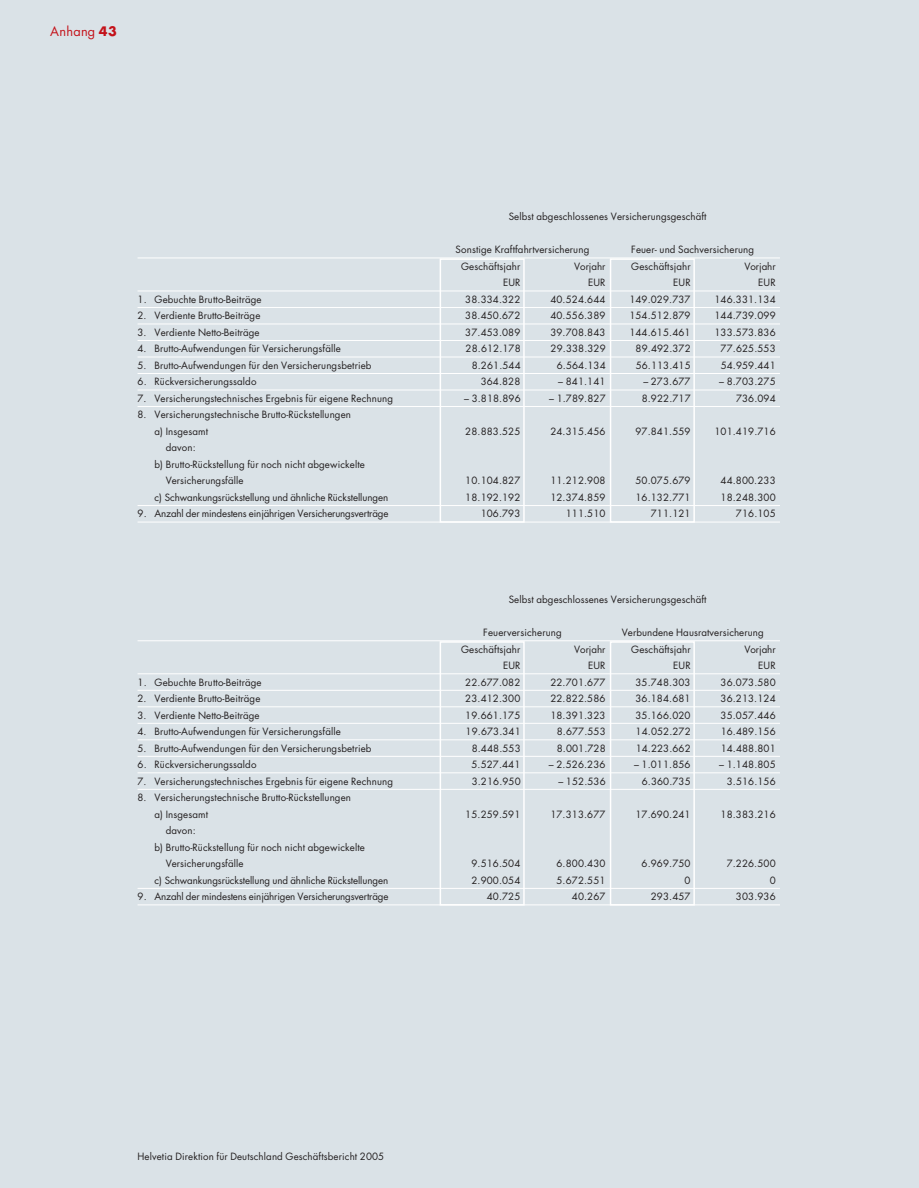
<style>
.page{position:relative;width:919px;height:1188px;background:#fff}
.page>*{position:absolute;margin:0;border:0;box-sizing:border-box;transform-origin:0 0}
.t1{font:12.75px "Futura";letter-spacing:.02em;color:#c4121a}
.t2{font:9.75px/16.5px "Futura";letter-spacing:.01em;color:#231f20}
.t3{font:9.75px "Futura";letter-spacing:-.015em;color:#231f20}
.s1{font-weight:700}
</style>
<div class="page">
<div style="left:0;top:0;width:918px;height:1188px;background:#dae2e7"></div>
<h1 class="t1" style="left:50px;top:25px;width:68px">Anhang <span class="s1">43</span></h1>
<p class="t2" style="left:508px;top:209px;width:199px">Selbst abgeschlossenes Versicherungsgeschäft</p>
<p class="t2" style="left:455px;top:242px;width:135px">Sonstige Kraftfahrtversicherung</p>
<p class="t2" style="left:631px;top:242px;width:124px">Feuer- und Sachversicherung</p>
<p class="t2" style="left:461px;top:259px;width:61px">Geschäftsjahr</p>
<p class="t2" style="left:574px;top:259px;width:33px">Vorjahr</p>
<p class="t2" style="left:631px;top:259px;width:61px">Geschäftsjahr</p>
<p class="t2" style="left:744px;top:259px;width:33px">Vorjahr</p>
<p class="t2" style="left:503px;top:275px;width:19px">EUR</p>
<p class="t2" style="left:588px;top:275px;width:19px">EUR</p>
<p class="t2" style="left:673px;top:275px;width:19px">EUR</p>
<p class="t2" style="left:758px;top:275px;width:19px">EUR</p>
<p class="t2" style="left:137px;top:292px;width:126px">1. Gebuchte Brutto-Beiträge</p>
<p class="t2" style="left:465px;top:292px;width:57px">38.334.322</p>
<p class="t2" style="left:550px;top:292px;width:57px">40.524.644</p>
<p class="t2" style="left:629px;top:292px;width:63px">149.029.737</p>
<p class="t2" style="left:714px;top:292px;width:63px">146.331.134</p>
<p class="t2" style="left:137px;top:308px;width:124px">2. Verdiente Brutto-Beiträge</p>
<p class="t2" style="left:465px;top:308px;width:57px">38.450.672</p>
<p class="t2" style="left:550px;top:308px;width:57px">40.556.389</p>
<p class="t2" style="left:629px;top:308px;width:63px">154.512.879</p>
<p class="t2" style="left:714px;top:308px;width:63px">144.739.099</p>
<p class="t2" style="left:137px;top:325px;width:124px">3. Verdiente Netto-Beiträge</p>
<p class="t2" style="left:465px;top:325px;width:57px">37.453.089</p>
<p class="t2" style="left:550px;top:325px;width:57px">39.708.843</p>
<p class="t2" style="left:629px;top:325px;width:63px">144.615.461</p>
<p class="t2" style="left:714px;top:325px;width:63px">133.573.836</p>
<p class="t2" style="left:137px;top:341px;width:205px">4. Brutto-Aufwendungen für Versicherungsfälle</p>
<p class="t2" style="left:465px;top:341px;width:57px">28.612.178</p>
<p class="t2" style="left:550px;top:341px;width:57px">29.338.329</p>
<p class="t2" style="left:635px;top:341px;width:57px">89.492.372</p>
<p class="t2" style="left:720px;top:341px;width:57px">77.625.553</p>
<p class="t2" style="left:137px;top:358px;width:235px">5. Brutto-Aufwendungen für den Versicherungsbetrieb</p>
<p class="t2" style="left:471px;top:358px;width:50px">8.261.544</p>
<p class="t2" style="left:556px;top:358px;width:50px">6.564.134</p>
<p class="t2" style="left:635px;top:358px;width:57px">56.113.415</p>
<p class="t2" style="left:720px;top:358px;width:57px">54.959.441</p>
<p class="t2" style="left:137px;top:374px;width:120px">6. Rückversicherungssaldo</p>
<p class="t2" style="left:480px;top:374px;width:41px">364.828</p>
<p class="t2" style="left:558px;top:374px;width:49px">– 841.141</p>
<p class="t2" style="left:643px;top:374px;width:49px">– 273.677</p>
<p class="t2" style="left:719px;top:374px;width:58px">– 8.703.275</p>
<p class="t2" style="left:137px;top:391px;width:257px">7. Versicherungstechnisches Ergebnis für eigene Rechnung</p>
<p class="t2" style="left:464px;top:391px;width:58px">– 3.818.896</p>
<p class="t2" style="left:549px;top:391px;width:58px">– 1.789.827</p>
<p class="t2" style="left:641px;top:391px;width:50px">8.922.717</p>
<p class="t2" style="left:736px;top:391px;width:41px">736.094</p>
<p class="t2" style="left:154px;top:407px;width:198px;text-indent:-17px">8. Versicherungstechnische Brutto-Rückstellungen a) Insgesamt</p>
<p class="t2" style="left:465px;top:424px;width:57px">28.883.525</p>
<p class="t2" style="left:550px;top:424px;width:57px">24.315.456</p>
<p class="t2" style="left:635px;top:424px;width:57px">97.841.559</p>
<p class="t2" style="left:714px;top:424px;width:63px">101.419.716</p>
<p class="t2" style="left:166px;top:440px;width:31px">davon:</p>
<p class="t2" style="left:154px;top:457px;width:212px">b) Brutto-Rückstellung für noch nicht abgewickelte</p>
<p class="t2" style="left:166px;top:473px;width:79px">Versicherungsfälle</p>
<p class="t2" style="left:465px;top:473px;width:57px">10.104.827</p>
<p class="t2" style="left:550px;top:473px;width:57px">11.212.908</p>
<p class="t2" style="left:635px;top:473px;width:57px">50.075.679</p>
<p class="t2" style="left:720px;top:473px;width:57px">44.800.233</p>
<p class="t2" style="left:154px;top:490px;width:235px">c) Schwankungsrückstellung und ähnliche Rückstellungen</p>
<p class="t2" style="left:465px;top:490px;width:57px">18.192.192</p>
<p class="t2" style="left:550px;top:490px;width:57px">12.374.859</p>
<p class="t2" style="left:635px;top:490px;width:57px">16.132.771</p>
<p class="t2" style="left:720px;top:490px;width:57px">18.248.300</p>
<p class="t3" style="left:137px;top:509px;width:252px">9. Anzahl der mindestens einjährigen Versicherungsverträge</p>
<p class="t2" style="left:480px;top:506px;width:41px">106.793</p>
<p class="t2" style="left:565px;top:506px;width:41px">111.510</p>
<p class="t2" style="left:650px;top:506px;width:41px">711.121</p>
<p class="t2" style="left:735px;top:506px;width:41px">716.105</p>
<p class="t2" style="left:508px;top:592px;width:199px">Selbst abgeschlossenes Versicherungsgeschäft</p>
<p class="t2" style="left:483px;top:625px;width:80px">Feuerversicherung</p>
<p class="t2" style="left:621px;top:625px;width:144px">Verbundene Hausratversicherung</p>
<p class="t2" style="left:461px;top:641px;width:61px">Geschäftsjahr</p>
<p class="t2" style="left:574px;top:641px;width:33px">Vorjahr</p>
<p class="t2" style="left:631px;top:641px;width:61px">Geschäftsjahr</p>
<p class="t2" style="left:744px;top:641px;width:33px">Vorjahr</p>
<p class="t2" style="left:503px;top:658px;width:19px">EUR</p>
<p class="t2" style="left:588px;top:658px;width:19px">EUR</p>
<p class="t2" style="left:673px;top:658px;width:19px">EUR</p>
<p class="t2" style="left:758px;top:658px;width:19px">EUR</p>
<p class="t2" style="left:137px;top:674px;width:126px">1. Gebuchte Brutto-Beiträge</p>
<p class="t2" style="left:465px;top:674px;width:57px">22.677.082</p>
<p class="t2" style="left:550px;top:674px;width:57px">22.701.677</p>
<p class="t2" style="left:635px;top:674px;width:57px">35.748.303</p>
<p class="t2" style="left:720px;top:674px;width:57px">36.073.580</p>
<p class="t2" style="left:137px;top:691px;width:124px">2. Verdiente Brutto-Beiträge</p>
<p class="t2" style="left:465px;top:691px;width:57px">23.412.300</p>
<p class="t2" style="left:550px;top:691px;width:57px">22.822.586</p>
<p class="t2" style="left:635px;top:691px;width:57px">36.184.681</p>
<p class="t2" style="left:720px;top:691px;width:57px">36.213.124</p>
<p class="t2" style="left:137px;top:707px;width:124px">3. Verdiente Netto-Beiträge</p>
<p class="t2" style="left:465px;top:707px;width:57px">19.661.175</p>
<p class="t2" style="left:550px;top:707px;width:57px">18.391.323</p>
<p class="t2" style="left:635px;top:707px;width:57px">35.166.020</p>
<p class="t2" style="left:720px;top:707px;width:57px">35.057.446</p>
<p class="t2" style="left:137px;top:724px;width:205px">4. Brutto-Aufwendungen für Versicherungsfälle</p>
<p class="t2" style="left:465px;top:724px;width:57px">19.673.341</p>
<p class="t2" style="left:556px;top:724px;width:50px">8.677.553</p>
<p class="t2" style="left:635px;top:724px;width:57px">14.052.272</p>
<p class="t2" style="left:720px;top:724px;width:57px">16.489.156</p>
<p class="t2" style="left:137px;top:740px;width:235px">5. Brutto-Aufwendungen für den Versicherungsbetrieb</p>
<p class="t2" style="left:471px;top:740px;width:50px">8.448.553</p>
<p class="t2" style="left:556px;top:740px;width:50px">8.001.728</p>
<p class="t2" style="left:635px;top:740px;width:57px">14.223.662</p>
<p class="t2" style="left:720px;top:740px;width:57px">14.488.801</p>
<p class="t2" style="left:137px;top:757px;width:120px">6. Rückversicherungssaldo</p>
<p class="t2" style="left:471px;top:757px;width:50px">5.527.441</p>
<p class="t2" style="left:549px;top:757px;width:58px">– 2.526.236</p>
<p class="t2" style="left:634px;top:757px;width:58px">– 1.011.856</p>
<p class="t2" style="left:719px;top:757px;width:58px">– 1.148.805</p>
<p class="t2" style="left:137px;top:773px;width:257px">7. Versicherungstechnisches Ergebnis für eigene Rechnung</p>
<p class="t2" style="left:471px;top:773px;width:50px">3.216.950</p>
<p class="t2" style="left:558px;top:773px;width:49px">– 152.536</p>
<p class="t2" style="left:641px;top:773px;width:50px">6.360.735</p>
<p class="t2" style="left:726px;top:773px;width:50px">3.516.156</p>
<p class="t2" style="left:154px;top:790px;width:198px;text-indent:-17px">8. Versicherungstechnische Brutto-Rückstellungen a) Insgesamt</p>
<p class="t2" style="left:465px;top:806px;width:57px">15.259.591</p>
<p class="t2" style="left:550px;top:806px;width:57px">17.313.677</p>
<p class="t2" style="left:635px;top:806px;width:57px">17.690.241</p>
<p class="t2" style="left:720px;top:806px;width:57px">18.383.216</p>
<p class="t2" style="left:166px;top:823px;width:31px">davon:</p>
<p class="t2" style="left:154px;top:839px;width:212px">b) Brutto-Rückstellung für noch nicht abgewickelte</p>
<p class="t2" style="left:166px;top:856px;width:79px">Versicherungsfälle</p>
<p class="t2" style="left:471px;top:856px;width:50px">9.516.504</p>
<p class="t2" style="left:556px;top:856px;width:50px">6.800.430</p>
<p class="t2" style="left:641px;top:856px;width:50px">6.969.750</p>
<p class="t2" style="left:726px;top:856px;width:50px">7.226.500</p>
<p class="t2" style="left:154px;top:872px;width:235px">c) Schwankungsrückstellung und ähnliche Rückstellungen</p>
<p class="t2" style="left:471px;top:872px;width:50px">2.900.054</p>
<p class="t2" style="left:556px;top:872px;width:50px">5.672.551</p>
<p class="t2" style="left:684px;top:872px;width:8px">0</p>
<p class="t2" style="left:769px;top:872px;width:8px">0</p>
<p class="t3" style="left:137px;top:892px;width:252px">9. Anzahl der mindestens einjährigen Versicherungsverträge</p>
<p class="t2" style="left:487px;top:889px;width:35px">40.725</p>
<p class="t2" style="left:572px;top:889px;width:35px">40.267</p>
<p class="t2" style="left:650px;top:889px;width:41px">293.457</p>
<p class="t2" style="left:735px;top:889px;width:41px">303.936</p>
<p class="t2" style="left:137px;top:1149px;width:248px">Helvetia Direktion für Deutschland Geschäftsbericht 2005</p>
</div>
